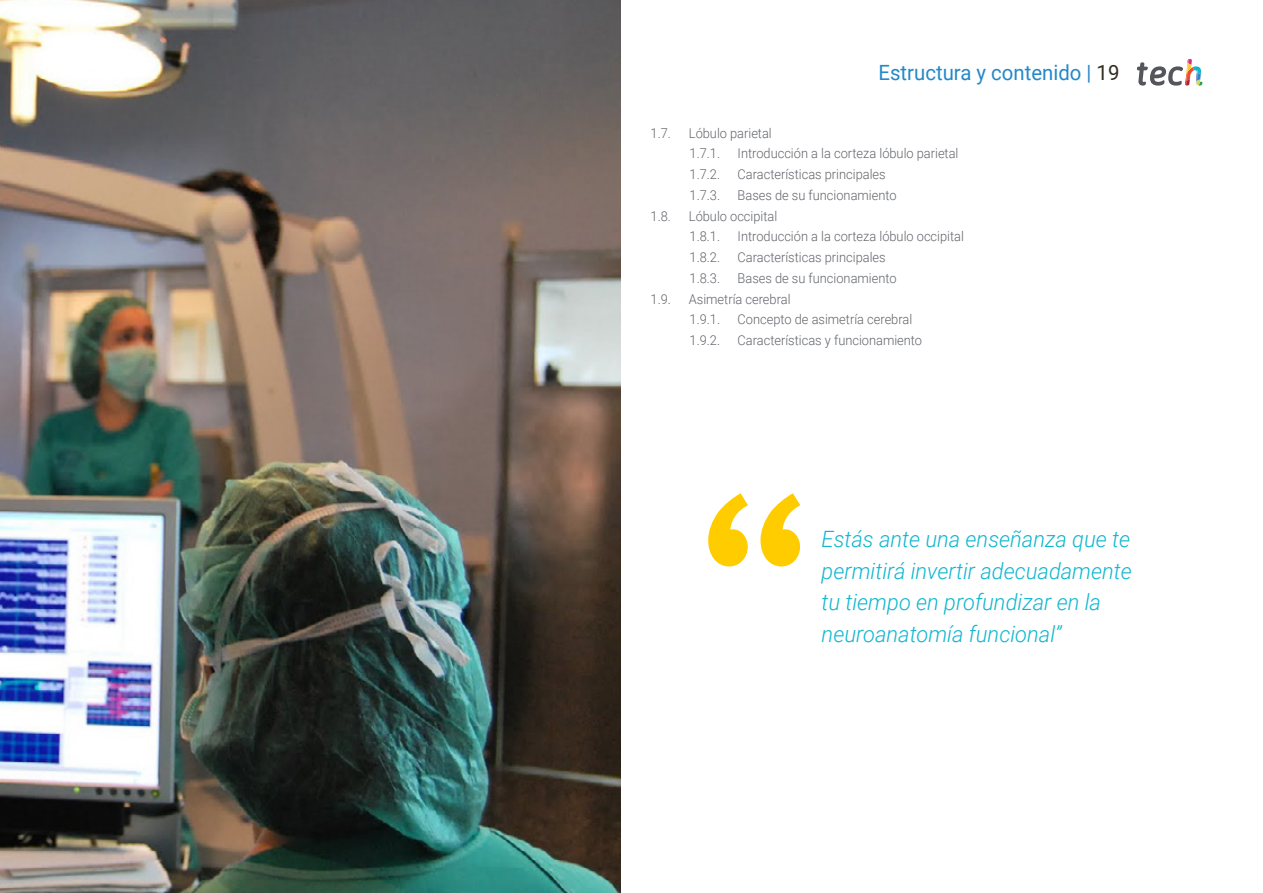
<style>
.page{position:relative;width:1263px;height:893px;background:#fff}
.page>*{position:absolute;margin:0;border:0;box-sizing:border-box;transform-origin:0 0}
.t1{font:italic 300 22.5px/31.5px "Roboto";color:#0fb6cf}
.t2{font:21px "Roboto";color:#2488c9}
.t3{font:300 13.5px/20.7px "Roboto";color:#61646a;scale:.95 1}
.s1{color:#312e20}
</style>
<div class="page">
<svg style="left:1137px;top:59px;width:65px;height:27px"></svg>
<svg style="left:708px;top:493px;width:92px;height:73px"></svg>
<img style="left:0;top:0;width:621px;height:893px">
<h2 class="t2" style="left:878px;top:57px;width:242px">Estructura y contenido | <span class="s1">19</span></h2>
<p class="t3" style="left:651px;top:122px;width:23px">1.7.</p>
<p class="t3" style="left:689px;top:122px;width:89px">Lóbulo parietal<br>1.7.1.</p>
<p class="t3" style="left:738px;top:143px;width:234px">Introducción a la corteza lóbulo parietal</p>
<p class="t3" style="left:690px;top:164px;width:34px">1.7.2.</p>
<p class="t3" style="left:738px;top:164px;width:157px">Características principales</p>
<p class="t3" style="left:690px;top:184px;width:34px">1.7.3.</p>
<p class="t3" style="left:738px;top:184px;width:169px">Bases de su funcionamiento</p>
<p class="t3" style="left:651px;top:205px;width:23px">1.8.</p>
<p class="t3" style="left:689px;top:205px;width:95px">Lóbulo occipital<br>1.8.1.</p>
<p class="t3" style="left:738px;top:226px;width:240px">Introducción a la corteza lóbulo occipital</p>
<p class="t3" style="left:690px;top:247px;width:34px">1.8.2.</p>
<p class="t3" style="left:738px;top:247px;width:157px">Características principales</p>
<p class="t3" style="left:690px;top:267px;width:34px">1.8.3.</p>
<p class="t3" style="left:738px;top:267px;width:169px">Bases de su funcionamiento</p>
<p class="t3" style="left:651px;top:288px;width:23px">1.9.</p>
<p class="t3" style="left:689px;top:288px;width:108px">Asimetría cerebral<br>1.9.1.</p>
<p class="t3" style="left:738px;top:309px;width:185px">Concepto de asimetría cerebral</p>
<p class="t3" style="left:690px;top:330px;width:34px">1.9.2.</p>
<p class="t3" style="left:738px;top:330px;width:196px">Características y funcionamiento</p>
<h1 class="t1" style="left:822px;top:523px;width:312px">Estás ante una enseñanza que te permitirá invertir adecuadamente tu tiempo en profundizar en la neuroanatomía funcional”</h1>
</div>
